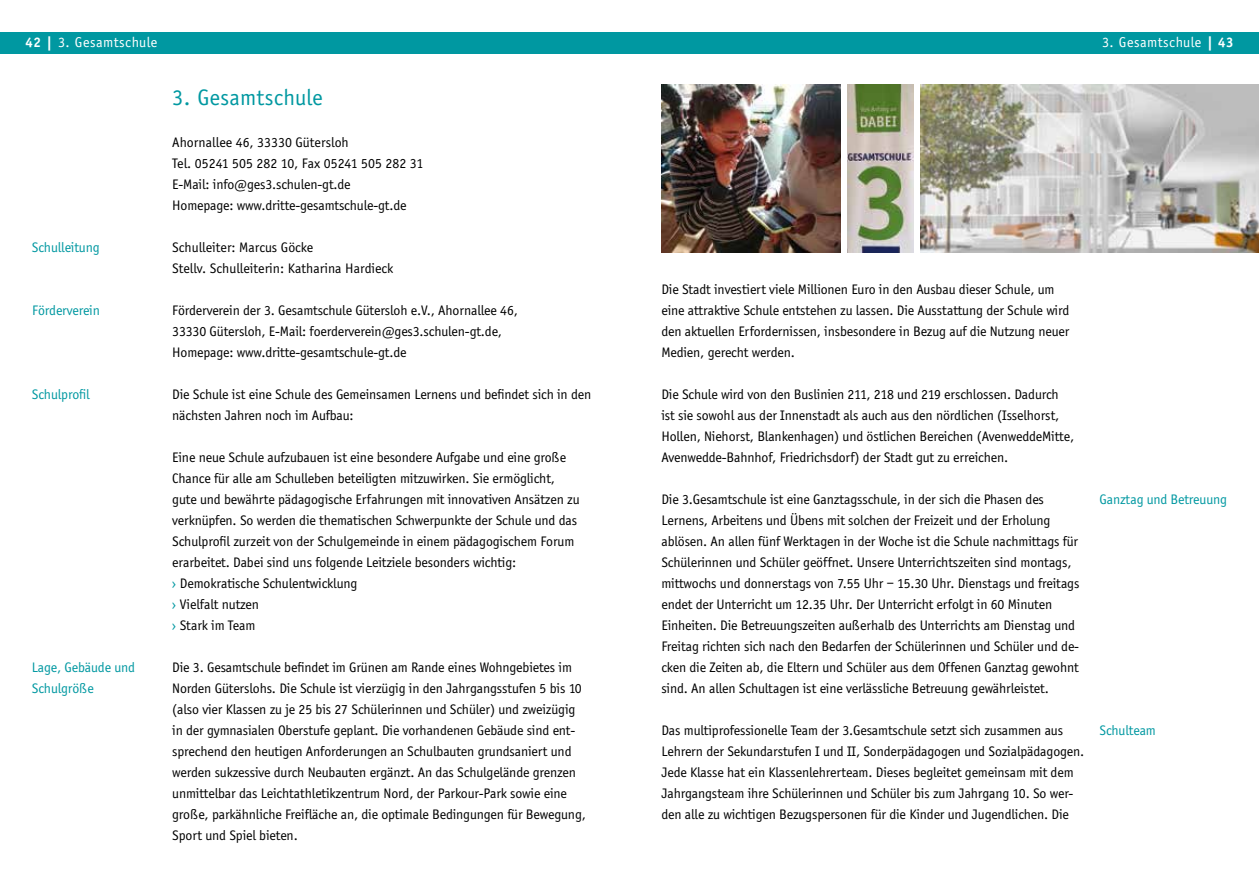
<style>
.page{position:relative;width:1259px;height:893px;background:#fff}
.page>*{position:absolute;margin:0;border:0;box-sizing:border-box;transform-origin:0 0}
.t1{font:22.5px "Officina Sans Std";letter-spacing:.01em;color:#0098a1}
.t2{font:14.25px/21px "Officina Sans";letter-spacing:-.01em;color:#000}
.t3{font:14.25px/21px "Officina Sans";letter-spacing:-.01em;color:#0098a1}
.t4{font:14.25px "Officina Sans Std";letter-spacing:.03em;color:#fff}
.s1{font-family:"Officina Sans";font-weight:700}
.s2{color:#0098a1}
</style>
<div class="page">
<div style="left:629px;top:32px;width:630px;height:21px;background:#0098a1"></div>
<div style="left:0;top:32px;width:629px;height:21px;background:#0098a1"></div>
<img style="left:920px;top:84px;width:339px;height:168px">
<img style="left:661px;top:84px;width:180px;height:168px">
<img style="left:847px;top:84px;width:66px;height:168px">
<p class="t4" style="left:26px;top:34px;width:133px"><span class="s1">42 |</span> 3. Gesamtschule</p>
<p class="t4" style="left:1102px;top:34px;width:133px">3. Gesamtschule <span class="s1">| 43</span></p>
<h1 class="t1" style="left:172px;top:84px;width:152px">3. Gesamtschule</h1>
<p class="t2" style="left:172px;top:132px;width:252px">Ahornallee 46, 33330 Gütersloh<br>Tel. 05241 505 282 10, Fax 05241 505 282 31<br>E-Mail: info@ges3.schulen-gt.de<br>Homepage: www.dritte-gesamtschule-gt.de</p>
<p class="t2" style="left:172px;top:237px;width:223px">Schulleiter: Marcus Göcke<br>Stellv. Schulleiterin: Katharina Hardieck</p>
<p class="t2" style="left:172px;top:300px;width:347px">Förderverein der 3. Gesamtschule Gütersloh e.V., Ahornallee 46,<br>33330 Gütersloh, E-Mail: foerderverein@ges3.schulen-gt.de,<br>Homepage: www.dritte-gesamtschule-gt.de</p>
<p class="t2" style="left:172px;top:384px;width:420px">Die Schule ist eine Schule des Gemeinsamen Lernens und befindet sich in den nächsten Jahren noch im Aufbau:</p>
<p class="t2" style="left:172px;top:447px;width:409px">Eine neue Schule aufzubauen ist eine besondere Aufgabe und eine große Chance für alle am Schulleben beteiligten mitzuwirken. Sie ermöglicht, gute und bewährte pädagogische Erfahrungen mit innovativen Ansätzen zu verknüpfen. So werden die thematischen Schwerpunkte der Schule und das Schulprofil zurzeit von der Schulgemeinde in einem pädagogischem Forum erarbeitet. Dabei sind uns folgende Leitziele besonders wichtig:<br><span class="s2">›</span> Demokratische Schulentwicklung<br><span class="s2">›</span> Vielfalt nutzen<br><span class="s2">›</span> Stark im Team</p>
<p class="t2" style="left:172px;top:657px;width:415px">Die 3. Gesamtschule befindet im Grünen am Rande eines Wohngebietes im Norden Güterslohs. Die Schule ist vierzügig in den Jahrgangsstufen 5 bis 10 (also vier Klassen zu je 25 bis 27 Schülerinnen und Schüler) und zweizügig in der gymnasialen Oberstufe geplant. Die vorhandenen Gebäude sind ent&shy;sprechend den heutigen Anforderungen an Schulbauten grundsaniert und werden sukzessive durch Neubauten ergänzt. An das Schulgelände grenzen unmittelbar das Leichtathletikzentrum Nord, der Parkour-Park sowie eine große, parkähnliche Freifläche an, die optimale Bedingungen für Bewegung, Sport und Spiel bieten.</p>
<p class="t3" style="left:32px;top:237px;width:69px">Schulleitung</p>
<p class="t2" style="left:661px;top:279px;width:409px">Die Stadt investiert viele Millionen Euro in den Ausbau dieser Schule, um eine attraktive Schule entstehen zu lassen. Die Ausstattung der Schule wird den aktuellen Erfordernissen, insbesondere in Bezug auf die Nutzung neuer Medien, gerecht werden.</p>
<p class="t2" style="left:661px;top:384px;width:414px">Die Schule wird von den Buslinien 211, 218 und 219 erschlossen. Dadurch ist sie sowohl aus der Innenstadt als auch aus den nördlichen (Isselhorst, Hollen, Niehorst, Blankenhagen) und östlichen Bereichen (AvenweddeMitte, Avenwedde-Bahnhof, Friedrichsdorf) der Stadt gut zu erreichen.</p>
<p class="t2" style="left:661px;top:489px;width:419px">Die 3.Gesamtschule ist eine Ganztagsschule, in der sich die Phasen des Lernens, Arbeitens und Übens mit solchen der Freizeit und der Erholung ablösen. An allen fünf Werktagen in der Woche ist die Schule nachmittags für Schülerinnen und Schüler geöffnet. Unsere Unterrichtszeiten sind montags, mittwochs und donnerstags von 7.55 Uhr – 15.30 Uhr. Dienstags und freitags endet der Unterricht um 12.35 Uhr. Der Unterricht erfolgt in 60 Minuten Einheiten. Die Betreuungszeiten außerhalb des Unterrichts am Dienstag und Freitag richten sich nach den Bedarfen der Schülerinnen und Schüler und de&shy;cken die Zeiten ab, die Eltern und Schüler aus dem Offenen Ganztag gewohnt sind. An allen Schultagen ist eine verlässliche Betreuung gewährleistet.</p>
<p class="t2" style="left:661px;top:720px;width:424px">Das multiprofessionelle Team der 3.Gesamtschule setzt sich zusammen aus Lehrern der Sekundarstufen I und II, Sonderpädagogen und Sozialpädagogen.<br>Jede Klasse hat ein Klassenlehrerteam. Dieses begleitet gemeinsam mit dem Jahrgangsteam ihre Schülerinnen und Schüler bis zum Jahrgang 10. So wer&shy;den alle zu wichtigen Bezugspersonen für die Kinder und Jugendlichen. Die</p>
<p class="t3" style="left:1099px;top:720px;width:58px">Schulteam</p>
<p class="t3" style="left:32px;top:300px;width:69px">Förderverein</p>
<p class="t3" style="left:32px;top:384px;width:59px">Schulprofil</p>
<p class="t3" style="left:1099px;top:489px;width:129px">Ganztag und Betreuung</p>
<p class="t3" style="left:32px;top:657px;width:105px">Lage, Gebäude und<br>Schulgröße</p>
</div>
